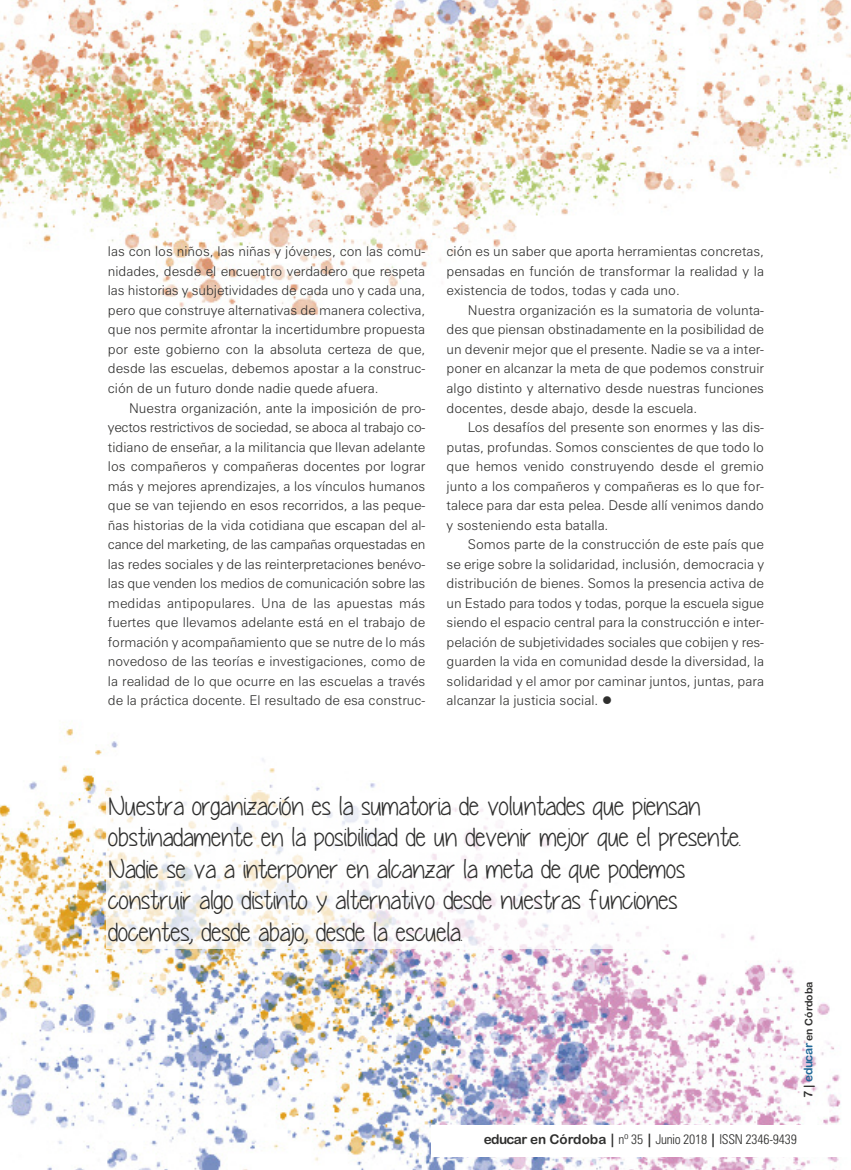
<style>
.page{position:relative;width:851px;height:1170px;background:#fff}
.page>*{position:absolute;margin:0;border:0;box-sizing:border-box;transform-origin:0 0}
.t1{font:27px/31.5px "Yummy Cupcakes";color:#2f2f2e}
.t2{font:300 13.5px/19.5px "Zurich BT";color:#2f2f2e;text-align:justify}
.t3{font:300 condensed 13.5px "Zurich BT";letter-spacing:-.02em;color:#2f2f2e}
.t4{font:10.5px "Arial Rounded MT Bold";color:#2f2f2e}
.s1{font-size:12px}
.s2{font-size:12px;color:#206898}
.s3{font-family:"Arial Rounded MT Bold";font-weight:400;font-stretch:normal}
.s4{font-weight:700}
</style>
<div class="page">
<img style="left:0;top:0;width:850px;height:1169px">
<div style="left:106px;top:791px;width:641px;height:157px;background:#fff"></div>
<div style="left:431px;top:1125px;width:418px;height:31px;background:#fff"></div>
<p class="t2" style="left:108px;top:242px;width:319px">las con los niños, las niñas y jóvenes, con las comu&shy;nidades, desde el encuentro verdadero que respeta las historias y subjetividades de cada uno y cada una, pero que construye alternativas de manera colectiva, que nos permite afrontar la incertidumbre propuesta por este gobierno con la absoluta certeza de que, desde las escuelas, debemos apostar a la construc&shy;ción de un futuro donde nadie quede afuera.</p>
<p class="t2" style="left:108px;top:398px;width:319px;text-indent:21px">Nuestra organización, ante la imposición de pro&shy;yectos restrictivos de sociedad, se aboca al trabajo co&shy;tidiano de enseñar, a la militancia que llevan adelante los compañeros y compañeras docentes por lograr más y mejores aprendizajes, a los vínculos humanos que se van tejiendo en esos recorridos, a las peque&shy;ñas historias de la vida cotidiana que escapan del al&shy;cance del marketing, de las campañas orquestadas en las redes sociales y de las reinterpretaciones benévo&shy;las que venden los medios de comunicación sobre las medidas antipopulares. Una de las apuestas más fuertes que llevamos adelante está en el trabajo de formación y acompañamiento que se nutre de lo más novedoso de las teorías e investigaciones, como de la realidad de lo que ocurre en las escuelas a través de la práctica docente. El resultado de esa construc-</p>
<p class="t2" style="left:446px;top:242px;width:319px">ción es un saber que aporta herramientas concretas, pensadas en función de transformar la realidad y la existencia de todos, todas y cada uno.</p>
<p class="t2" style="left:446px;top:300px;width:319px;text-indent:21px">Nuestra organización es la sumatoria de volunta&shy;des que piensan obstinadamente en la posibilidad de un devenir mejor que el presente. Nadie se va a inter&shy;poner en alcanzar la meta de que podemos construir algo distinto y alternativo desde nuestras funciones docentes, desde abajo, desde la escuela.</p>
<p class="t2" style="left:446px;top:417px;width:319px;text-indent:21px">Los desafíos del presente son enormes y las dis&shy;putas, profundas. Somos conscientes de que todo lo que hemos venido construyendo desde el gremio junto a los compañeros y compañeras es lo que for&shy;talece para dar esta pelea. Desde allí venimos dando y sosteniendo esta batalla.</p>
<p class="t2" style="left:446px;top:534px;width:319px;text-indent:21px">Somos parte de la construcción de este país que se erige sobre la solidaridad, inclusión, democracia y distribución de bienes. Somos la presencia activa de un Estado para todos y todas, porque la escuela sigue siendo el espacio central para la construcción e inter&shy;pelación de subjetividades sociales que cobijen y res&shy;guarden la vida en comunidad desde la diversidad, la solidaridad y el amor por caminar juntos, juntas, para alcanzar la justicia social. ●</p>
<p class="t1" style="left:108px;top:789px;width:634px">Nuestra organización es la sumatoria de voluntades que piensan obstinadamente en la posibilidad de un devenir mejor que el presente.<br>Nadie se va a interponer en alcanzar la meta de que podemos construir algo distinto y alternativo desde nuestras funciones docentes, desde abajo, desde la escuela.</p>
<p class="t4" style="left:802px;top:1098px;width:118px;rotate:-90deg"><span class="s1">7 |</span> <span class="s2">educar</span> en Córdoba</p>
<p class="t3" style="left:484px;top:1131px;width:314px"><span class="s3">educar en Córdoba</span> <span class="s4">|</span> nº 35 <span class="s4">|</span> Junio 2018 <span class="s4">|</span> ISSN 2346-9439</p>
</div>
